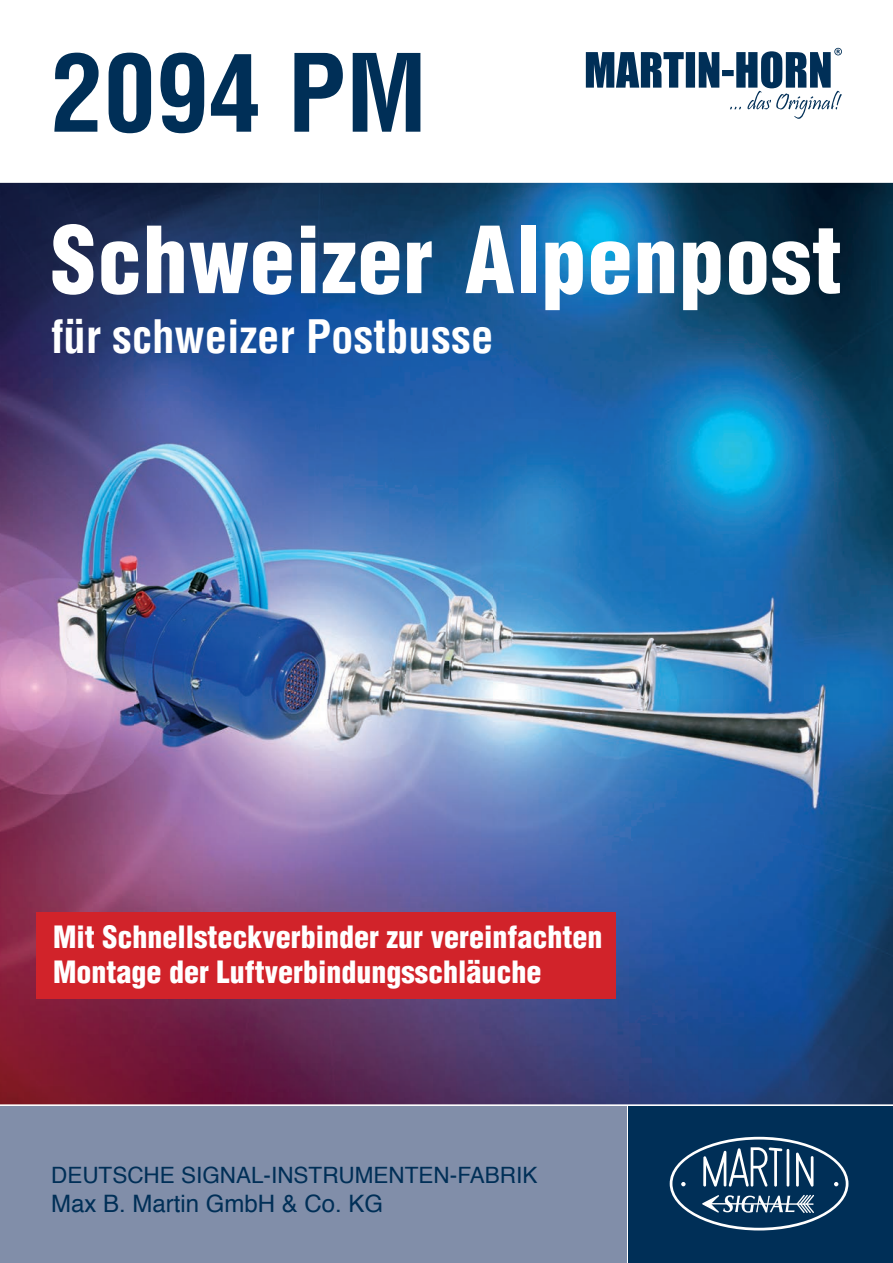
<style>
.page{position:relative;width:893px;height:1263px;background:#fff}
.page>*{position:absolute;margin:0;border:0;box-sizing:border-box;transform-origin:0 0}
.t1{font:700 condensed 105px "Helvetica";color:#002f57}
.t2{font:900 condensed 90px "Helvetica";letter-spacing:.01em;color:#fff}
.t3{font:700 condensed 45px "Helvetica";color:#fff}
.t4{font:900 condensed 30px/34.5px "Helvetica";color:#fff}
.t5{font:24px "Helvetica";color:#002f57}
.t6{font:22.5px "Helvetica";color:#002f57}
</style>
<div class="page">
<div style="left:0;top:1107px;width:626px;height:156px;background:#818ea9"></div>
<div style="left:628px;top:1107px;width:265px;height:156px;background:#002f57"></div>
<img style="left:0;top:183px;width:893px;height:921px">
<svg style="left:670px;top:1137px;width:178px;height:93px"></svg>
<img style="left:33px;top:409px;width:816px;height:435px">
<div style="left:36px;top:913px;width:579px;height:86px;background:#d1232a"></div>
<svg style="left:586px;top:48px;width:256px;height:71px"></svg>
<h1 class="t1" style="left:51px;top:28px;width:378px">2094 PM</h1>
<h2 class="t2" style="left:51px;top:203px;width:792px">Schweizer Alpenpost</h2>
<h3 class="t3" style="left:51px;top:309px;width:444px">für schweizer Postbusse</h3>
<p class="t4" style="left:53px;top:920px;width:551px">Mit Schnellsteckverbinder zur vereinfachten<br>Montage der Luftverbindungsschläuche</p>
<p class="t6" style="left:51px;top:1158px;width:488px">DEUTSCHE SIGNAL-INSTRUMENTEN-FABRIK</p>
<p class="t5" style="left:51px;top:1185px;width:334px">Max B. Martin GmbH &amp; Co. KG</p>
</div>
